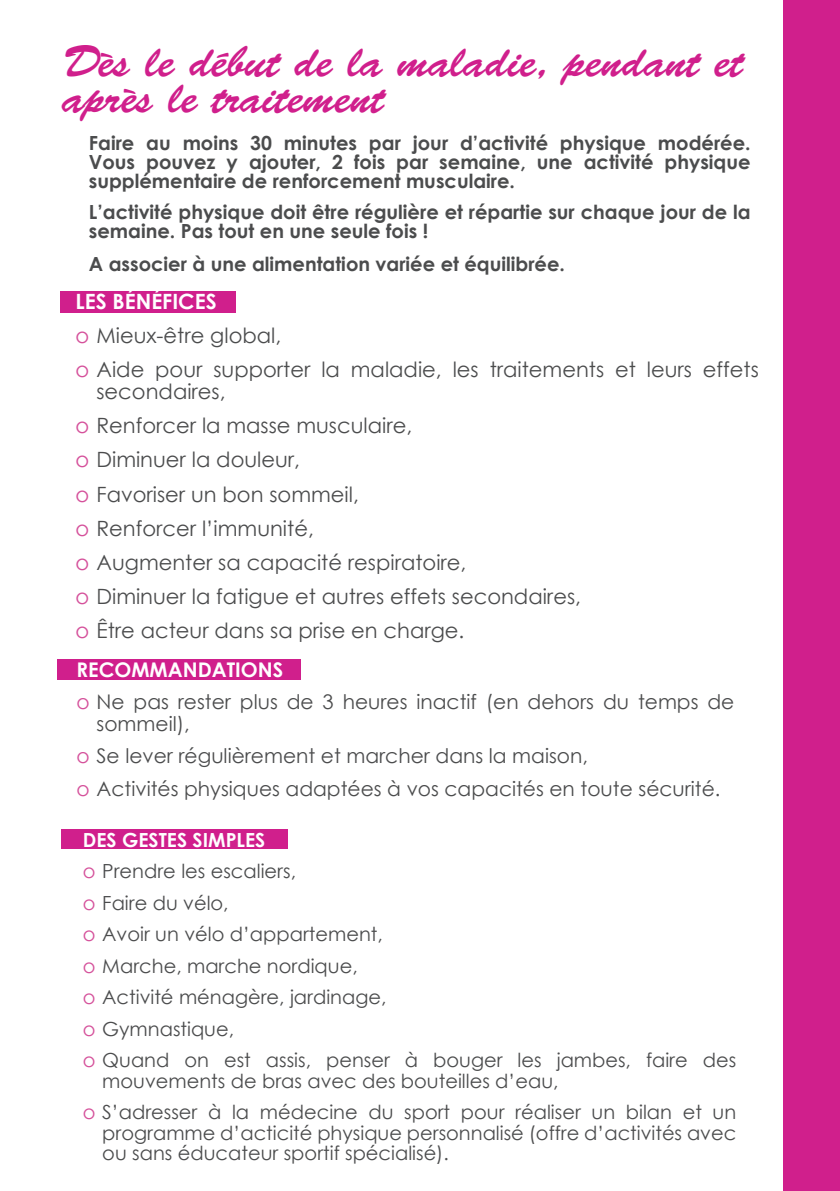
<style>
.page{position:relative;width:840px;height:1191px;background:#fff}
.page>*{position:absolute;margin:0;border:0;box-sizing:border-box;transform-origin:0 0}
.t1{font:44.4px/36.4px "Brush Script Std";color:#d01f8c}
.t2{font:21px/22.2px "Century Gothic";color:#4b4c4d}
.t3{font:700 21px "Century Gothic";color:#fff}
.t4{font:20.2px/21.2px "Century Gothic";color:#4b4c4d}
.t5{font:700 20.2px "Century Gothic";color:#fff}
.t6{font:19.4px/20.4px "Century Gothic";color:#4b4c4d}
.t7{font:700 19.4px/19.4px "Century Gothic";color:#4b4c4d;text-align:justify}
.t8{font:700 19.4px "Century Gothic";color:#fff}
.s1{color:#d5519b}
</style>
<div class="page">
<div style="left:60px;top:291px;width:175px;height:21px;background:#d01f8c"></div>
<div style="left:57px;top:659px;width:244px;height:21px;background:#d01f8c"></div>
<div style="left:61px;top:829px;width:227px;height:20px;background:#d01f8c"></div>
<div style="left:783px;top:0;width:56px;height:1191px;background:#d01f8c"></div>
<p class="t1" style="left:63px;top:44px;width:681px">Dès le début de la maladie, pendant et après le traitement</p>
<p class="t7" style="left:89px;top:132px;width:663px">Faire au moins 30 minutes par jour d’activité physique modérée.<br>Vous pouvez y ajouter, 2 fois par semaine, une activité physique supplémentaire de renforcement musculaire.</p>
<p class="t7" style="left:89px;top:201px;width:663px">L’activité physique doit être régulière et répartie sur chaque jour de la semaine. Pas tout en une seule fois !</p>
<p class="t7" style="left:89px;top:253px;width:477px">A associer à une alimentation variée et équilibrée.</p>
<p class="t3" style="left:75px;top:285px;width:142px">LES BÉNÉFICES</p>
<p class="t2" style="left:75px;top:324px;width:207px"><span class="s1">o</span> Mieux-être global,</p>
<p class="t2" style="left:96px;top:358px;width:663px;text-indent:-21px"><span class="s1">o</span> Aide pour supporter la maladie, les traitements et leurs effets secondaires,</p>
<p class="t2" style="left:75px;top:414px;width:338px"><span class="s1">o</span> Renforcer la masse musculaire,</p>
<p class="t2" style="left:75px;top:448px;width:226px"><span class="s1">o</span> Diminuer la douleur,</p>
<p class="t2" style="left:75px;top:482px;width:284px"><span class="s1">o</span> Favoriser un bon sommeil,</p>
<p class="t2" style="left:75px;top:516px;width:240px"><span class="s1">o</span> Renforcer l’immunité,</p>
<p class="t2" style="left:75px;top:550px;width:392px"><span class="s1">o</span> Augmenter sa capacité respiratoire,</p>
<p class="t2" style="left:75px;top:585px;width:506px"><span class="s1">o</span> Diminuer la fatigue et autres effets secondaires,</p>
<p class="t2" style="left:75px;top:619px;width:390px"><span class="s1">o</span> Être acteur dans sa prise en charge.</p>
<p class="t5" style="left:76px;top:654px;width:208px">RECOMMANDATIONS</p>
<p class="t4" style="left:96px;top:691px;width:639px;text-indent:-20px"><span class="s1">o</span> Ne pas rester plus de 3 heures inactif (en dehors du temps de sommeil),</p>
<p class="t4" style="left:76px;top:745px;width:513px"><span class="s1">o</span> Se lever régulièrement et marcher dans la maison,</p>
<p class="t4" style="left:76px;top:777px;width:645px"><span class="s1">o</span> Activités physiques adaptées à vos capacités en toute sécurité.</p>
<p class="t8" style="left:83px;top:825px;width:184px">DES GESTES SIMPLES</p>
<p class="t6" style="left:83px;top:861px;width:214px"><span class="s1">o</span> Prendre les escaliers,</p>
<p class="t6" style="left:83px;top:892px;width:147px"><span class="s1">o</span> Faire du vélo,</p>
<p class="t6" style="left:83px;top:923px;width:301px"><span class="s1">o</span> Avoir un vélo d’appartement,</p>
<p class="t6" style="left:83px;top:955px;width:276px"><span class="s1">o</span> Marche, marche nordique,</p>
<p class="t6" style="left:83px;top:986px;width:305px"><span class="s1">o</span> Activité ménagère, jardinage,</p>
<p class="t6" style="left:83px;top:1018px;width:153px"><span class="s1">o</span> Gymnastique,</p>
<p class="t6" style="left:102px;top:1049px;width:635px;text-indent:-19px"><span class="s1">o</span> Quand on est assis, penser à bouger les jambes, faire des mouvements de bras avec des bouteilles d’eau,</p>
<p class="t6" style="left:102px;top:1101px;width:635px;text-align:justify;text-indent:-19px"><span class="s1">o</span> S’adresser à la médecine du sport pour réaliser un bilan et un programme d’acticité physique personnalisé (offre d’activités avec ou sans éducateur sportif spécialisé).</p>
</div>
